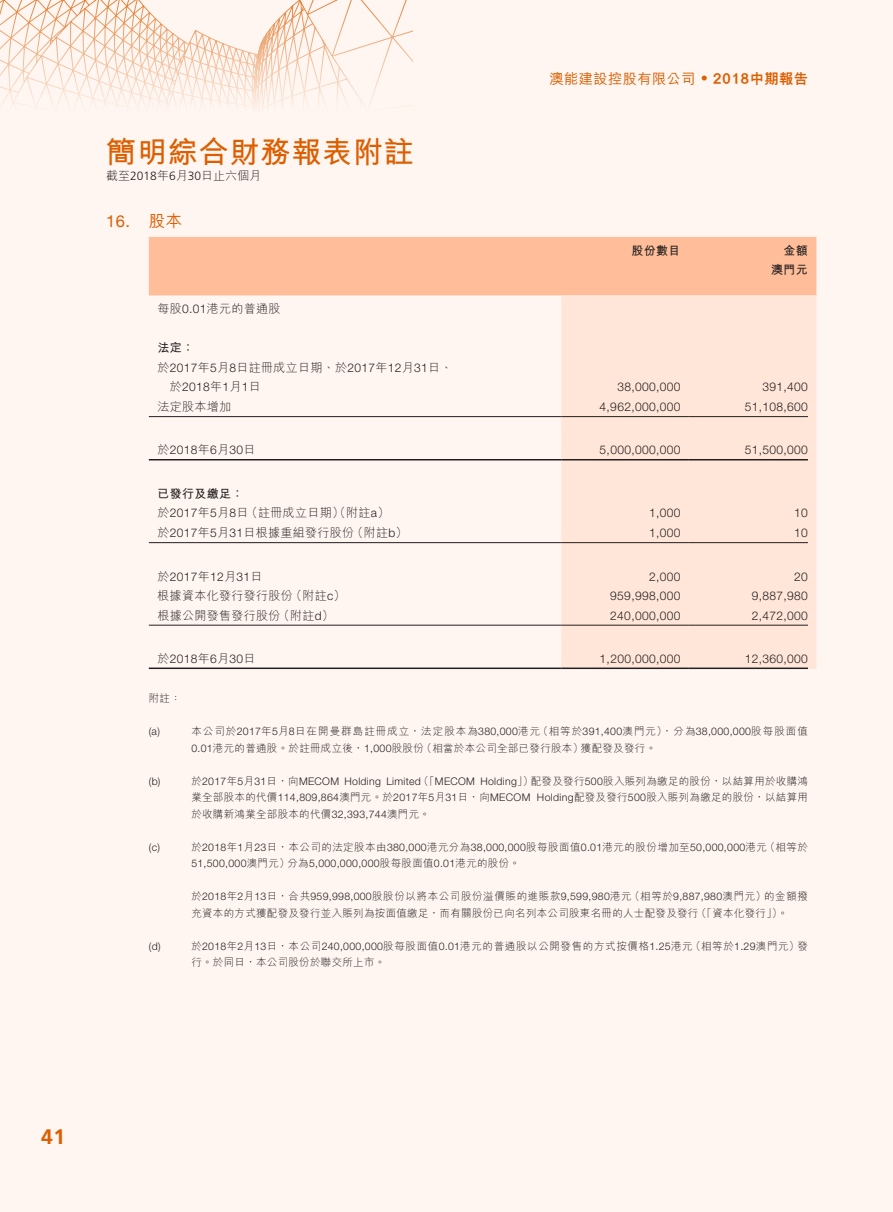
<style>
.page{position:relative;width:893px;height:1212px;background:#fff}
.page>*{position:absolute;margin:0;border:0;box-sizing:border-box;transform-origin:0 0}
.t1{font:700 30px "M Hei HK";letter-spacing:.03em;color:#dc5e00}
.t2{font:700 21px "Frutiger LT Std";color:#dc5e00}
.t3{font:16.5px "Helvetica Neue LT Std";color:#dc5e00}
.t4{font:500 16.5px "M Hei HK";color:#dc5e00}
.t5{font:500 14.25px "M Hei HK";letter-spacing:.03em;color:#dc5e00}
.t6{font:300 12px "Helvetica Neue LT Std";letter-spacing:.03em;color:#231f20}
.t7{font:300 12px/19.5px "M Hei HK";letter-spacing:.03em;color:#231f20}
.t8{font:300 12px "M Hei HK";color:#231f20}
.t9{font:700 12px "M Hei HK";letter-spacing:.03em;color:#231f20}
.t10{font:300 10.5px "Helvetica Neue LT Std";letter-spacing:.03em;color:#231f20}
.t11{font:300 10.5px "M Hei HK";letter-spacing:.03em;color:#231f20}
.t12{font:300 10.5px "M Hei HK";letter-spacing:.06em;color:#231f20}
.t13{font:300 10.5px "M Hei HK";letter-spacing:.1em;color:#231f20}
.s1{font-family:"Frutiger LT Std";font-weight:400}
.s2{font-weight:800}
.s3{font-family:"Frutiger LT Std"}
.s4{font-family:"Helvetica Neue LT Std"}
.s5{font-weight:700}
.s6{font-family:"M Hei HK"}
</style>
<div class="page">
<div style="left:0;top:0;width:892px;height:1212px;background:#fff6f2"></div>
<svg style="left:0;top:0;width:412px;height:108px"></svg>
<div style="left:149px;top:237px;width:667px;height:58px;background:#ffbe99"></div>
<div style="left:561px;top:295px;width:255px;height:374px;background:#ffe6d8"></div>
<hr style="left:149px;top:416px;width:412px;height:1px;background:#231f20">
<hr style="left:561px;top:416px;width:128px;height:1px;background:#231f20">
<hr style="left:689px;top:416px;width:119px;height:1px;background:#231f20">
<hr style="left:149px;top:459px;width:412px;height:1px;background:#231f20">
<hr style="left:561px;top:459px;width:128px;height:1px;background:#231f20">
<hr style="left:689px;top:459px;width:119px;height:1px;background:#231f20">
<hr style="left:149px;top:542px;width:412px;height:1px;background:#231f20">
<hr style="left:561px;top:542px;width:128px;height:1px;background:#231f20">
<hr style="left:689px;top:542px;width:119px;height:1px;background:#231f20">
<hr style="left:149px;top:625px;width:412px;height:1px;background:#231f20">
<hr style="left:561px;top:625px;width:128px;height:1px;background:#231f20">
<hr style="left:689px;top:625px;width:119px;height:1px;background:#231f20">
<hr style="left:149px;top:667px;width:412px;height:2px;background:#231f20">
<hr style="left:561px;top:667px;width:128px;height:2px;background:#231f20">
<hr style="left:689px;top:667px;width:119px;height:2px;background:#231f20">
<h3 class="t5" style="left:549px;top:69px;width:260px">澳能建設控股有限公司 <span class="s1">•</span> <span class="s2">2018中期報告</span></h3>
<h1 class="t1" style="left:106px;top:130px;width:309px">簡明綜合財務報表附註</h1>
<p class="t8" style="left:106px;top:167px;width:156px">截至<span class="s3">2018</span>年月<span class="s3">6 30</span>日止六個月</p>
<h3 class="t4" style="left:149px;top:209px;width:35px">股本</h3>
<h3 class="t3" style="left:106px;top:212px;width:25px">16.</h3>
<p class="t9" style="left:631px;top:242px;width:51px">股份數目</p>
<p class="t9" style="left:784px;top:242px;width:26px">金額</p>
<p class="t9" style="left:771px;top:261px;width:38px">澳門元</p>
<p class="t7" style="left:157px;top:299px;width:125px">每股<span class="s4">0.01</span>港元的普通股</p>
<p class="t7" style="left:157px;top:338px;width:297px"><span class="s5">法定：<br></span>於<span class="s4">2017</span>年 月<span class="s4">5 8</span>日註冊成立日期、於<span class="s4">2017</span>年<span class="s4">12</span>月<span class="s4">31</span>日、</p>
<p class="t6" style="left:170px;top:380px;width:93px"><span class="s6">於</span>2018<span class="s6">年 月</span>1 <span class="s6">日</span>1</p>
<p class="t6" style="left:617px;top:380px;width:65px">38,000,000</p>
<p class="t6" style="left:763px;top:380px;width:47px">391,400</p>
<p class="t7" style="left:157px;top:396px;width:75px">法定股本增加</p>
<p class="t6" style="left:600px;top:399px;width:82px">4,962,000,000</p>
<p class="t6" style="left:745px;top:399px;width:65px">51,108,600</p>
<p class="t6" style="left:157px;top:443px;width:100px"><span class="s6">於</span>2018<span class="s6">年 月</span>6 30<span class="s6">日</span></p>
<p class="t9" style="left:157px;top:485px;width:88px">已發行及繳足：</p>
<p class="t6" style="left:600px;top:443px;width:82px">5,000,000,000</p>
<p class="t6" style="left:745px;top:443px;width:65px">51,500,000</p>
<p class="t7" style="left:246px;top:503px;width:145px">（註冊成立日期）（附註<span class="s4">a</span>(</p>
<p class="t6" style="left:157px;top:506px;width:93px"><span class="s6">於</span>2017<span class="s6">年 月</span>5 <span class="s6">日</span>8</p>
<p class="t6" style="left:649px;top:506px;width:33px">1,000</p>
<p class="t6" style="left:794px;top:506px;width:15px">10</p>
<p class="t7" style="left:351px;top:522px;width:58px">（附註<span class="s4">b</span>(</p>
<p class="t7" style="left:157px;top:522px;width:198px">於<span class="s4">2017</span>年 月<span class="s4">5 31</span>日根據重組發行股份</p>
<p class="t6" style="left:649px;top:525px;width:33px">1,000</p>
<p class="t6" style="left:794px;top:525px;width:15px">10</p>
<p class="t6" style="left:157px;top:569px;width:107px"><span class="s6">於</span>2017<span class="s6">年</span>12<span class="s6">月</span>31<span class="s6">日</span></p>
<p class="t6" style="left:649px;top:569px;width:33px">2,000</p>
<p class="t6" style="left:794px;top:569px;width:15px">20</p>
<p class="t7" style="left:290px;top:585px;width:57px">（附註<span class="s4">c</span>(</p>
<p class="t7" style="left:157px;top:585px;width:137px">根據資本化發行發行股份</p>
<p class="t6" style="left:610px;top:588px;width:72px">959,998,000</p>
<p class="t6" style="left:752px;top:588px;width:58px">9,887,980</p>
<p class="t7" style="left:278px;top:605px;width:58px">（附註<span class="s4">d</span>(</p>
<p class="t7" style="left:157px;top:605px;width:125px">根據公開發售發行股份</p>
<p class="t6" style="left:610px;top:608px;width:72px">240,000,000</p>
<p class="t6" style="left:752px;top:608px;width:58px">2,472,000</p>
<p class="t6" style="left:157px;top:651px;width:100px"><span class="s6">於</span>2018<span class="s6">年 月</span>6 30<span class="s6">日</span></p>
<p class="t11" style="left:149px;top:691px;width:34px">附註：</p>
<p class="t6" style="left:600px;top:651px;width:82px">1,200,000,000</p>
<p class="t6" style="left:745px;top:651px;width:65px">12,360,000</p>
<p class="t10" style="left:149px;top:725px;width:13px">a( )</p>
<p class="t10" style="left:538px;top:725px;width:272px"><span class="s6">（相等於</span>391,400<span class="s6">澳門元，） 分為</span>38,000,000<span class="s6">股每股面值</span></p>
<p class="t13" style="left:191px;top:724px;width:350px">本公司於<span class="s4">2017</span>年 月<span class="s4">5 8</span>日在開曼群島註冊成立，法定股本為<span class="s4">380,000</span>港元</p>
<p class="t11" style="left:422px;top:740px;width:163px">（相當於本公司全部已發行股本）</p>
<p class="t11" style="left:191px;top:740px;width:234px"><span class="s4">0.01</span>港元的普通股。於註冊成立後，<span class="s4">1,000</span>股股份</p>
<p class="t11" style="left:581px;top:740px;width:77px">獲配發及發行。</p>
<p class="t10" style="left:149px;top:774px;width:13px">b( )</p>
<p class="t10" style="left:419px;top:774px;width:58px"><span class="s6">（「</span>MECOM</p>
<p class="t10" style="left:480px;top:774px;width:54px">Holding<span class="s6">」）</span></p>
<p class="t10" style="left:191px;top:774px;width:149px"><span class="s6">於</span>2017<span class="s6">年 月</span>5 31<span class="s6">日，向</span>MECOM</p>
<p class="t11" style="left:531px;top:773px;width:279px">配發及發行<span class="s4">500</span>股入賬列為繳足的股份，以結算用於收購鴻</p>
<p class="t10" style="left:345px;top:774px;width:38px">Holding</p>
<p class="t10" style="left:386px;top:774px;width:36px">Limited</p>
<p class="t10" style="left:191px;top:791px;width:341px"><span class="s6">業全部股本的代價</span>114,809,864<span class="s6">澳門元。於</span>2017<span class="s6">年 月</span>5 31<span class="s6">日，向</span>MECOM</p>
<p class="t11" style="left:191px;top:806px;width:240px">於收購新鴻業全部股本的代價<span class="s4">32,393,744</span>澳門元。</p>
<p class="t11" style="left:537px;top:790px;width:273px"><span class="s4">Holding</span>配發及發行<span class="s4">500</span>股入賬列為繳足的股份，以結算用</p>
<p class="t10" style="left:149px;top:840px;width:13px">c( )</p>
<p class="t11" style="left:765px;top:839px;width:45px">（相等於</p>
<p class="t10" style="left:191px;top:840px;width:577px"><span class="s6">於</span>2018<span class="s6">年 月</span>1 23<span class="s6">日，本公司的法定股本由</span>380,000<span class="s6">港元分為</span>38,000,000<span class="s6">股每股面值</span>0.01<span class="s6">港元的股份增加至</span>50,000,000<span class="s6">港元</span></p>
<p class="t10" style="left:191px;top:857px;width:100px">51,500,000<span class="s6">澳門元）</span></p>
<p class="t10" style="left:287px;top:857px;width:234px"><span class="s6">分為</span>5,000,000,000<span class="s6">股每股面值</span>0.01<span class="s6">港元的股份。</span></p>
<p class="t10" style="left:629px;top:890px;width:138px"><span class="s6">（相等於</span>9,887,980<span class="s6">澳門元）</span></p>
<p class="t10" style="left:191px;top:890px;width:442px"><span class="s6">於</span>2018<span class="s6">年 月</span>2 13<span class="s6">日，合共</span>959,998,000<span class="s6">股股份以將本公司股份溢價賬的進賬款</span>9,599,980<span class="s6">港元</span></p>
<p class="t11" style="left:764px;top:889px;width:45px">的金額撥</p>
<p class="t11" style="left:696px;top:905px;width:93px">（「資本化發行 。(「</p>
<p class="t11" style="left:191px;top:905px;width:509px">充資本的方式獲配發及發行並入賬列為按面值繳足，而有關股份已向名列本公司股東名冊的人士配發及發行</p>
<p class="t10" style="left:149px;top:939px;width:13px">d( )</p>
<p class="t11" style="left:690px;top:938px;width:111px">（相等於<span class="s4">1.29</span>澳門元）</p>
<p class="t12" style="left:191px;top:938px;width:503px">於<span class="s4">2018</span>年 月<span class="s4">2 13</span>日，本公司<span class="s4">240,000,000</span>股每股面值<span class="s4">0.01</span>港元的普通股以公開發售的方式按價格<span class="s4">1.25</span>港元</p>
<p class="t11" style="left:797px;top:938px;width:12px">發</p>
<p class="t11" style="left:191px;top:955px;width:195px">行。於同日，本公司股份於聯交所上市。</p>
<h2 class="t2" style="left:41px;top:1125px;width:25px">41</h2>
</div>
